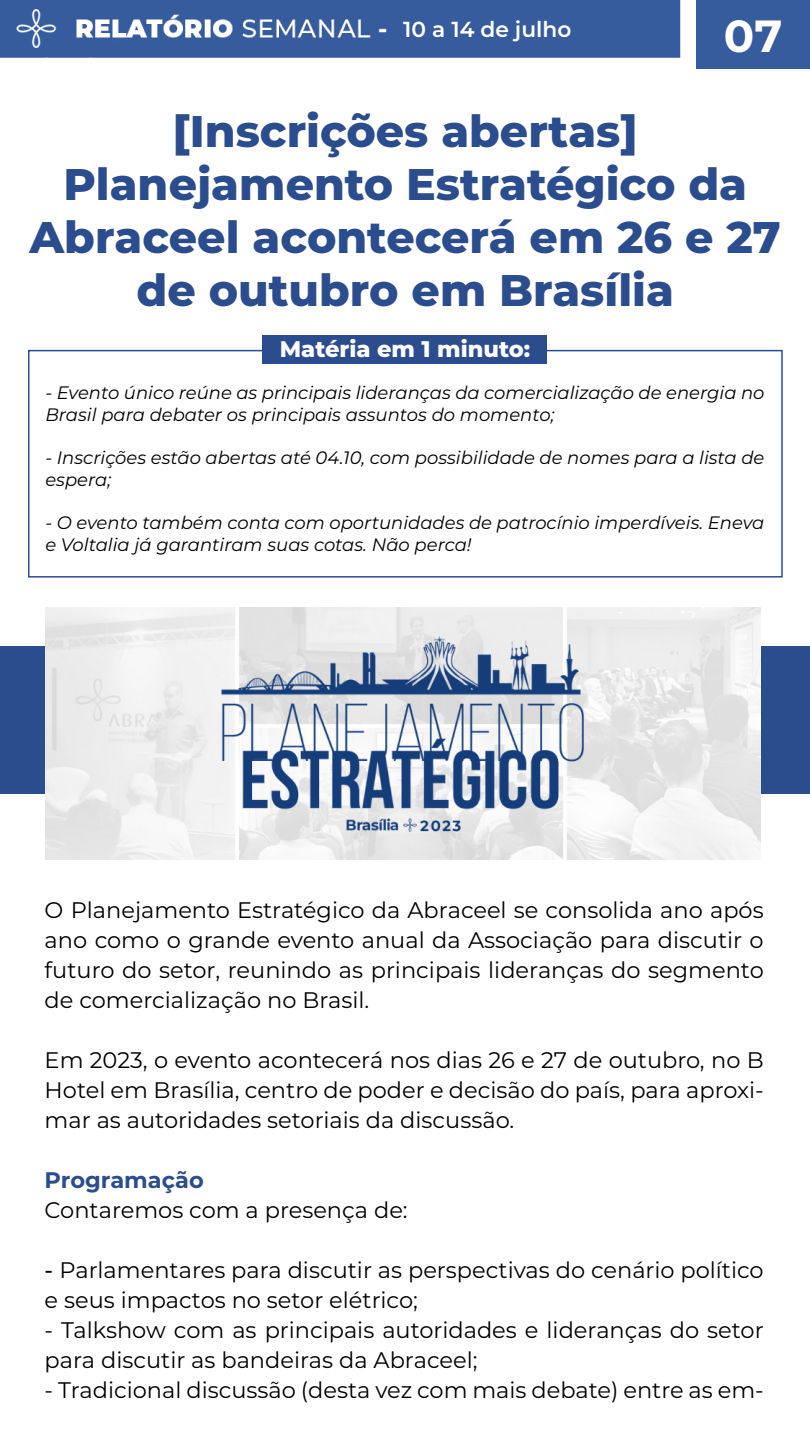
<style>
.page{position:relative;width:810px;height:1440px;background:#fff}
.page>*{position:absolute;margin:0;border:0;box-sizing:border-box;transform-origin:0 0}
.t1{font:700 45px "Montserrat";color:#fff}
.t2{font:800 44.25px/53.1px "Montserrat";color:#2c4d8d;text-align:center}
.t3{font:22.5px/30px "Montserrat";color:#000;text-align:justify}
.t4{font:800 22.5px "Montserrat";color:#fff}
.t5{font:700 22.5px "Montserrat";color:#2c4d8d}
.t6{font:600 21.75px "Montserrat";color:#fff}
.t7{font:italic 18px/21.8px "Montserrat";color:#000}
.s1{font-weight:500}
</style>
<div class="page">
<img style="left:0;top:0;width:810px;height:860px">
<div style="left:28px;top:350px;width:755px;height:228px;border:2px solid #2c4d8d"></div>
<div style="left:263px;top:335px;width:284px;height:29px;background:#2c4d8d"></div>
<div style="left:0;top:646px;width:810px;height:148px;background:#2c4d8d"></div>
<img style="left:46px;top:608px;width:714px;height:251px">
<p class="t6" style="left:403px;top:14px;width:170px">10 a 14 de julho</p>
<h1 class="t1" style="left:724px;top:4px;width:60px">07</h1>
<h2 class="t2" style="left:29px;top:102px;width:753px">[Inscrições abertas]<br>Planejamento Estratégico da<br>Abraceel acontecerá em 26 e 27 de outubro em Brasília</h2>
<p class="t4" style="left:280px;top:332px;width:252px">Matéria em 1 minuto:</p>
<p class="t7" style="left:45px;top:381px;width:721px">- Evento único reúne as principais lideranças da comercialização de energia no<br>Brasil para debater os principais assuntos do momento;</p>
<p class="t7" style="left:45px;top:446px;width:721px">- Inscrições estão abertas até 04.10, com possibilidade de nomes para a lista de espera;</p>
<p class="t7" style="left:45px;top:512px;width:721px">- O evento também conta com oportunidades de patrocínio imperdíveis. Eneva e Voltalia já garantiram suas cotas. Não perca!</p>
<p class="t3" style="left:45px;top:894px;width:721px">O Planejamento Estratégico da Abraceel se consolida ano após ano como o grande evento anual da Associação para discutir o futuro do setor, reunindo as principais lideranças do segmento de comercialização no Brasil.</p>
<p class="t3" style="left:45px;top:1044px;width:721px">Em 2023, o evento acontecerá nos dias 26 e 27 de outubro, no B Hotel em Brasília, centro de poder e decisão do país, para aproxi&shy;mar as autoridades setoriais da discussão.</p>
<p class="t5" style="left:45px;top:1164px;width:161px">Programação</p>
<p class="t3" style="left:45px;top:1194px;width:365px">Contaremos com a presença de:</p>
<p class="t3" style="left:45px;top:1254px;width:721px"><span class="s1">-</span> Parlamentares para discutir as perspectivas do cenário político e seus impactos no setor elétrico;</p>
<p class="t3" style="left:45px;top:1314px;width:721px">- Talkshow com as principais autoridades e lideranças do setor para discutir as bandeiras da Abraceel;</p>
<p class="t3" style="left:45px;top:1374px;width:721px">- Tradicional discussão (desta vez com mais debate) entre as em-</p>
</div>
